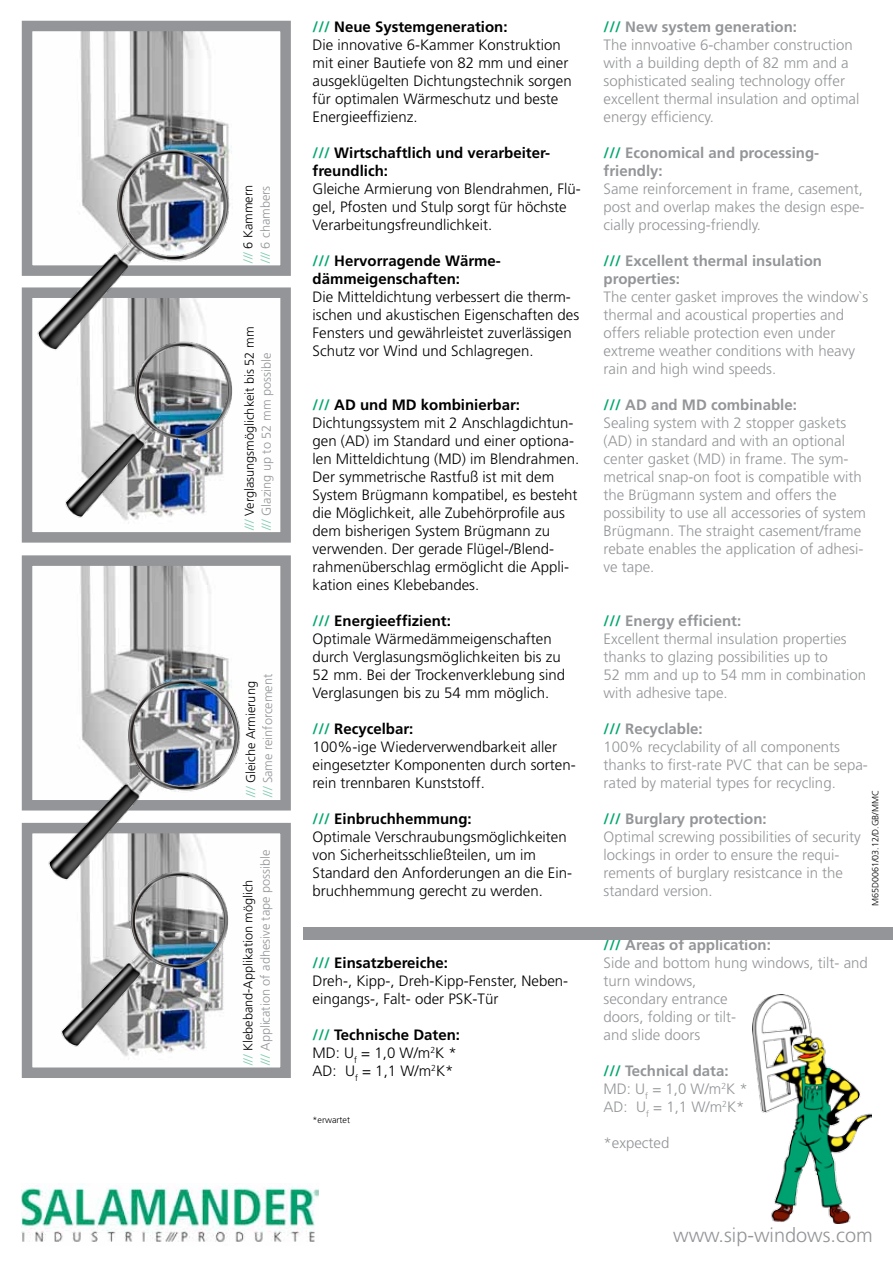
<style>
.page{position:relative;width:893px;height:1263px;background:#fff}
.page>*{position:absolute;margin:0;border:0;box-sizing:border-box;transform-origin:0 0}
.t1{font:300 19.95px "Frutiger LT";color:#939598}
.t2{font:300 15px/18px "Frutiger LT";color:#000}
.t3{font:300 15px/18px "Frutiger LT";color:#939598}
.t4{font:700 15px/18px "Frutiger LT";color:#000}
.t5{font:700 15px/18px "Frutiger LT";color:#939598}
.t6{font:300 12.75px/17px "Frutiger LT";color:#939598}
.t7{font:300 12.75px "Frutiger LT";color:#000}
.t8{font:300 9px "Frutiger LT";color:#000}
.s1{color:#7fcbae}
.s2{color:#000}
.s3{font-weight:700;color:#00a76d}
.s4{font-weight:700}
.s5{color:#00a76d}
</style>
<div class="page">
<div style="left:22px;top:823px;width:269px;height:255px;border:10px solid #939598"></div>
<img style="left:80px;top:566px;width:149px;height:99px">
<div style="left:22px;top:555px;width:269px;height:255px;border:10px solid #939598"></div>
<div style="left:22px;top:287px;width:269px;height:256px;border:10px solid #939598"></div>
<img style="left:80px;top:32px;width:149px;height:103px">
<div style="left:22px;top:21px;width:269px;height:255px;border:10px solid #939598"></div>
<img style="left:22px;top:1183px;width:297px;height:59px">
<img style="left:752px;top:995px;width:119px;height:228px">
<img style="left:28px;top:135px;width:219px;height:226px">
<div style="left:303px;top:927px;width:590px;height:13px;background:#939598"></div>
<img style="left:39px;top:665px;width:219px;height:205px">
<img style="left:56px;top:330px;width:191px;height:194px">
<img style="left:52px;top:859px;width:192px;height:198px">
<p class="t7" style="left:241px;top:263px;width:80px;rotate:-90deg"><span class="s1">///</span> 6 Kammern</p>
<p class="t6" style="left:257px;top:263px;width:79px;rotate:-90deg"><span class="s1">///</span> 6 chambers</p>
<p class="t7" style="left:242px;top:530px;width:205px;rotate:-90deg"><span class="s1">///</span> Verglasungsmöglichkeit bis 52 mm</p>
<p class="t6" style="left:258px;top:530px;width:179px;rotate:-90deg"><span class="s1">///</span> Glazing up to 52 mm possible</p>
<p class="t6" style="left:259px;top:797px;width:125px;rotate:-90deg"><span class="s1">///</span> Same reinforcement</p>
<p class="t7" style="left:244px;top:797px;width:118px;rotate:-90deg"><span class="s1">///</span> Gleiche Armierung</p>
<p class="t6" style="left:240px;top:1065px;width:217px;rotate:-90deg"><span class="s1">///</span> <span class="s2">Klebeband-Applikation möglich<br></span><span class="s1">///</span> Application of adhesive tape possible</p>
<p class="t2" style="left:313px;top:18px;width:261px"><span class="s3">///</span> <span class="s4">Neue Systemgeneration:<br></span>Die innovative 6-Kammer Konstruktion mit einer Bautiefe von 82 mm und einer ausgeklügelten Dichtungstechnik sorgen für optimalen Wärmeschutz und beste Energieeffizienz.</p>
<p class="t4" style="left:313px;top:144px;width:239px"><span class="s5">///</span> Wirtschaftlich und verarbeiter&shy;freundlich:</p>
<p class="t2" style="left:313px;top:180px;width:270px">Gleiche Armierung von Blendrahmen, Flü&shy;gel, Pfosten und Stulp sorgt für höchste<br>Verarbeitungsfreundlichkeit.</p>
<p class="t4" style="left:313px;top:252px;width:190px"><span class="s5">///</span> Hervorragende Wärme&shy;dämmeigenschaften:</p>
<p class="t2" style="left:313px;top:288px;width:268px">Die Mitteldichtung verbessert die therm&shy;ischen und akustischen Eigenschaften des Fensters und gewährleistet zuverlässigen Schutz vor Wind und Schlagregen.</p>
<p class="t2" style="left:313px;top:396px;width:268px"><span class="s3">///</span> <span class="s4">AD und MD kombinierbar:<br></span>Dichtungssystem mit 2 Anschlagdichtun&shy;gen (AD) im Standard und einer optiona&shy;len Mitteldichtung (MD) im Blendrahmen.<br>Der symmetrische Rastfuß ist mit dem System Brügmann kompatibel, es besteht die Möglichkeit, alle Zubehörprofile aus dem bisherigen System Brügmann zu verwenden. Der gerade Flügel-/Blend&shy;rahmenüberschlag ermöglicht die Appli&shy;kation eines Klebebandes.</p>
<p class="t2" style="left:313px;top:612px;width:254px"><span class="s3">///</span> <span class="s4">Energieeffizient:<br></span>Optimale Wärmedämmeigenschaften durch Verglasungsmöglichkeiten bis zu 52 mm. Bei der Trockenverklebung sind Verglasungen bis zu 54 mm möglich.</p>
<p class="t2" style="left:313px;top:720px;width:265px"><span class="s3">///</span> <span class="s4">Recycelbar:<br></span>100%-ige Wiederverwendbarkeit aller eingesetzter Komponenten durch sorten&shy;rein trennbaren Kunststoff.</p>
<p class="t2" style="left:313px;top:810px;width:261px"><span class="s3">///</span> <span class="s4">Einbruchhemmung:<br></span>Optimale Verschraubungsmöglichkeiten von Sicherheitsschließteilen, um im Standard den Anforderungen an die Ein&shy;bruchhemmung gerecht zu werden.</p>
<p class="t2" style="left:313px;top:954px;width:257px"><span class="s3">///</span> <span class="s4">Einsatzbereiche:<br></span>Dreh-, Kipp-, Dreh-Kipp-Fenster, Neben&shy;eingangs-, Falt- oder PSK-Tür</p>
<p class="t2" style="left:313px;top:1026px;width:149px"><span class="s3">///</span> <span class="s4">Technische Daten:<br></span>MD: U<sub>f</sub> = 1,0 W/m<sup>2</sup>K *<br>AD: U<sub>f</sub> = 1,1 W/m<sup>2</sup>K*</p>
<p class="t8" style="left:313px;top:1115px;width:39px">*erwartet</p>
<p class="t3" style="left:604px;top:18px;width:257px"><span class="s3">///</span> <span class="s4">New system generation:<br></span>The innvoative 6-chamber construction with a building depth of 82 mm and a sophisticated sealing technology offer excellent thermal insulation and optimal energy efficiency.</p>
<p class="t5" style="left:604px;top:144px;width:217px"><span class="s5">///</span> Economical and processing&shy;friendly:</p>
<p class="t3" style="left:604px;top:180px;width:262px;text-align:justify">Same reinforcement in frame, casement, post and overlap makes the design espe&shy;cially processing-friendly.</p>
<p class="t5" style="left:604px;top:252px;width:220px"><span class="s5">///</span> Excellent thermal insulation properties:</p>
<p class="t3" style="left:604px;top:288px;width:266px">The center gasket improves the window`s thermal and acoustical properties and offers reliable protection even under extreme weather conditions with heavy rain and high wind speeds.</p>
<p class="t3" style="left:604px;top:396px;width:264px"><span class="s3">///</span> <span class="s4">AD and MD combinable:<br></span>Sealing system with 2 stopper gaskets (AD) in standard and with an optional center gasket (MD) in frame. The sym&shy;metrical snap-on foot is compatible with the Brügmann system and offers the possibility to use all accessories of system Brügmann. The straight casement/frame rebate enables the application of adhesi&shy;ve tape.</p>
<p class="t3" style="left:604px;top:612px;width:264px"><span class="s3">///</span> <span class="s4">Energy efficient:<br></span>Excellent thermal insulation properties thanks to glazing possibilities up to<br>52 mm and up to 54 mm in combination with adhesive tape.</p>
<p class="t3" style="left:604px;top:720px;width:266px"><span class="s3">///</span> <span class="s4">Recyclable:<br></span>100% recyclability of all components thanks to first-rate PVC that can be sepa&shy;rated by material types for recycling.</p>
<p class="t3" style="left:604px;top:810px;width:259px"><span class="s3">///</span> <span class="s4">Burglary protection:<br></span>Optimal screwing possibilities of security lockings in order to ensure the requi&shy;rements of burglary resistcance in the standard version.</p>
<p class="t8" style="left:870px;top:906px;width:118px;rotate:-90deg">M65D0061/03.12/D.GB/MMC</p>
<p class="t3" style="left:604px;top:936px;width:266px"><span class="s3">///</span> <span class="s4">Areas of application:<br></span>Side and bottom hung windows, tilt- and turn windows,<br>secondary entrance<br>doors, folding or tilt-<br>and slide doors</p>
<p class="t3" style="left:604px;top:1062px;width:146px"><span class="s3">///</span> <span class="s4">Technical data:<br></span>MD: U<sub>f</sub> = 1,0 W/m<sup>2</sup>K *<br>AD: U<sub>f</sub> = 1,1 W/m<sup>2</sup>K*</p>
<p class="t3" style="left:604px;top:1134px;width:67px">*expected</p>
<h1 class="t1" style="left:673px;top:1223px;width:201px">www.sip-windows.com</h1>
</div>
